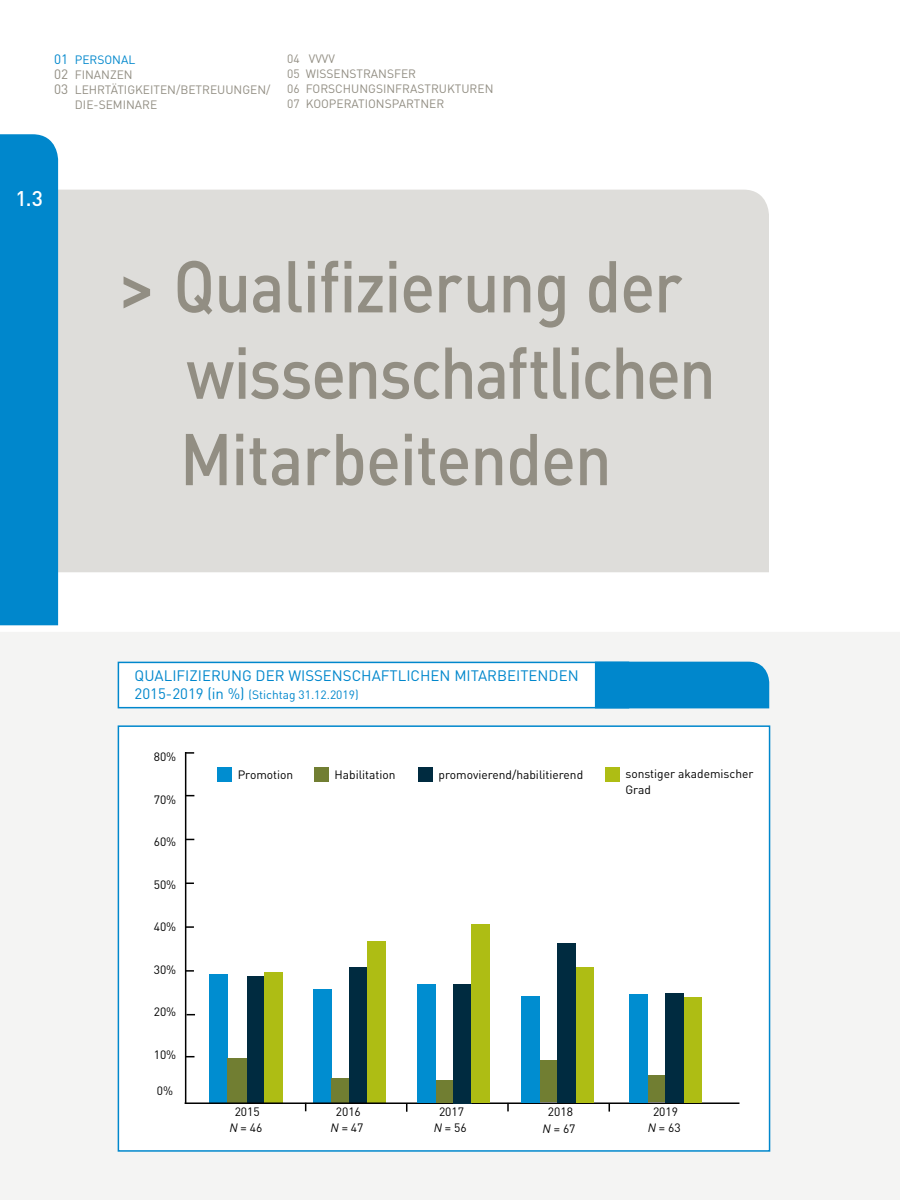
<style>
.page{position:relative;width:900px;height:1200px;background:#fff}
.page>*{position:absolute;margin:0;border:0;box-sizing:border-box;transform-origin:0 0}
.t1{font:500 72px/86.4px "DIN Pro";letter-spacing:-.015em;color:#928e83}
.t2{font:500 21px "DIN Pro";color:#fff}
.t3{font:15px "DIN Pro";color:#0087cc}
.t4{font:12px/16px "DIN Pro";color:#000;text-align:center}
.t5{font:12px/15px "DIN Pro";color:#928e83}
.t6{font:12px "DIN Pro";color:#0087cc}
.s1{font-size:13.5px}
.s2{font-size:15px}
.s3{font-style:italic}
</style>
<div class="page">
<div style="left:58px;top:190px;width:711px;height:382px;background:#deddda"></div>
<div style="left:0;top:134px;width:58px;height:491px;background:#0087cc"></div>
<div style="left:0;top:632px;width:900px;height:568px;background:#f4f4f3"></div>
<div style="left:118px;top:662px;width:511px;height:46px;background:#fff;border:2px solid #0087cc"></div>
<div style="left:595px;top:662px;width:174px;height:46px;background:#0087cc"></div>
<div style="left:118px;top:725px;width:652px;height:427px;background:#fff;border:2px solid #0087cc"></div>
<div style="left:218px;top:767px;width:14px;height:15px;background:#008dd0"></div>
<div style="left:314px;top:767px;width:15px;height:15px;background:#717e32"></div>
<div style="left:418px;top:767px;width:15px;height:15px;background:#002b40"></div>
<div style="left:605px;top:767px;width:15px;height:15px;background:#aebd14"></div>
<svg style="left:186px;top:752px;width:8px;height:2px"></svg>
<svg style="left:186px;top:926px;width:8px;height:2px"></svg>
<svg style="left:186px;top:970px;width:8px;height:2px"></svg>
<svg style="left:507px;top:1104px;width:2px;height:7px"></svg>
<div style="left:209px;top:974px;width:19px;height:129px;background:#008dd0"></div>
<div style="left:247px;top:976px;width:19px;height:127px;background:#002b40"></div>
<div style="left:265px;top:972px;width:18px;height:131px;background:#aebd14"></div>
<div style="left:228px;top:1058px;width:19px;height:45px;background:#717e32"></div>
<div style="left:313px;top:990px;width:19px;height:113px;background:#008dd0"></div>
<div style="left:331px;top:1078px;width:24px;height:25px;background:#717e32"></div>
<div style="left:350px;top:967px;width:18px;height:136px;background:#002b40"></div>
<div style="left:368px;top:941px;width:18px;height:163px;background:#aebd14"></div>
<hr style="left:185px;top:1102px;width:554px;height:2px;background:#000">
<div style="left:434px;top:1080px;width:24px;height:23px;background:#717e32"></div>
<div style="left:417px;top:984px;width:18px;height:119px;background:#008dd0"></div>
<div style="left:453px;top:984px;width:19px;height:120px;background:#002b40"></div>
<div style="left:471px;top:924px;width:19px;height:179px;background:#aebd14"></div>
<hr style="left:185px;top:752px;width:1px;height:351px;background:#000">
<div style="left:538px;top:1061px;width:24px;height:41px;background:#717e32"></div>
<div style="left:521px;top:996px;width:18px;height:107px;background:#008dd0"></div>
<div style="left:575px;top:967px;width:19px;height:136px;background:#aebd14"></div>
<div style="left:557px;top:944px;width:19px;height:159px;background:#002b40"></div>
<div style="left:647px;top:1075px;width:23px;height:27px;background:#717e32"></div>
<div style="left:629px;top:994px;width:19px;height:108px;background:#008dd0"></div>
<div style="left:684px;top:997px;width:18px;height:106px;background:#aebd14"></div>
<div style="left:666px;top:994px;width:18px;height:109px;background:#002b40"></div>
<p class="t6" style="left:54px;top:51px;width:83px"><span class="s1">01</span> PERSONAL</p>
<p class="t5" style="left:54px;top:66px;width:80px"><span class="s1">02</span> FINANZEN</p>
<p class="t5" style="left:54px;top:81px;width:218px"><span class="s1">03</span> LEHRTÄTIGKEITEN/BETREUUNGEN/</p>
<p class="t5" style="left:75px;top:96px;width:84px">DIE-SEMINARE</p>
<p class="t5" style="left:287px;top:50px;width:208px">04 VVVV<br>05 WISSENSTRANSFER<br>06 FORSCHUNGSINFRASTRUKTUREN<br>07 KOOPERATIONSPARTNER</p>
<h2 class="t2" style="left:16px;top:181px;width:29px">1.3</h2>
<h1 class="t1" style="left:180px;top:235px;width:537px;text-indent:-62px">&gt; Qualifizierung der wissenschaftlichen<br>Mitarbeitenden</h1>
<p class="t3" style="left:135px;top:663px;width:446px">QUALIFIZIERUNG DER WISSENSCHAFTLICHEN MITARBEITENDEN</p>
<p class="t6" style="left:135px;top:685px;width:226px"><span class="s2">2015-2019 (in %)</span> (Stichtag 31.12.2019)</p>
<p class="t4" style="left:154px;top:748px;width:24px">80%</p>
<p class="t4" style="left:154px;top:790px;width:24px">70%</p>
<p class="t4" style="left:154px;top:833px;width:24px">60%</p>
<p class="t4" style="left:154px;top:875px;width:24px">50%</p>
<p class="t4" style="left:154px;top:918px;width:24px">40%</p>
<p class="t4" style="left:154px;top:960px;width:24px">30%</p>
<p class="t4" style="left:154px;top:1003px;width:24px">20%</p>
<p class="t4" style="left:154px;top:1045px;width:24px">10%</p>
<p class="t4" style="left:157px;top:1082px;width:18px">0%</p>
<p class="t4" style="left:238px;top:765px;width:57px">Promotion</p>
<p class="t4" style="left:334px;top:765px;width:63px">Habilitation</p>
<p class="t4" style="left:439px;top:765px;width:146px">promovierend/habilitierend</p>
<p class="t4" style="left:625px;top:764px;width:130px;text-align:left">sonstiger akademischer<br>Grad</p>
<p class="t4" style="left:229px;top:1103px;width:34px">2015<br><span class="s3">N</span> = 46</p>
<p class="t4" style="left:331px;top:1103px;width:34px">2016<br><span class="s3">N</span> = 47</p>
<p class="t4" style="left:434px;top:1103px;width:34px">2017<br><span class="s3">N</span> = 56</p>
<p class="t4" style="left:543px;top:1102px;width:34px;line-height:17.1px">2018<br><span class="s3">N</span> = 67</p>
<p class="t4" style="left:648px;top:1103px;width:34px">2019<br><span class="s3">N</span> = 63</p>
</div>
